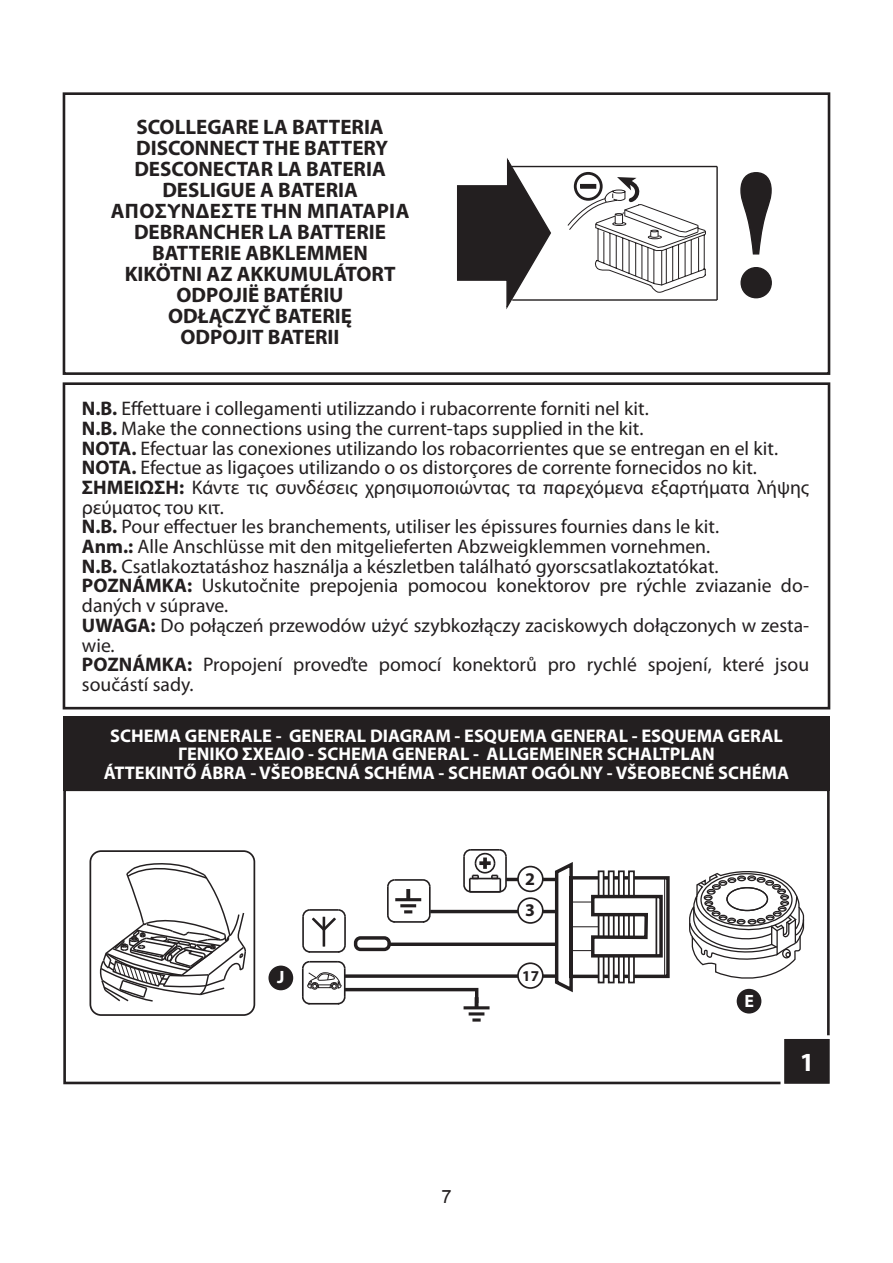
<style>
.page{position:relative;width:893px;height:1263px;background:#fff}
.page>*{position:absolute;margin:0;border:0;box-sizing:border-box;transform-origin:0 0}
.t1{font:700 26.25px "Myriad Pro";color:#fff}
.t2{font:700 21px/21px "Myriad Pro";color:#231f20;text-align:center}
.t3{font:19.65px/19.6px "Myriad Pro";color:#231f20}
.t4{font:700 18.3px/18.3px "Myriad Pro";color:#fff;text-align:center}
.t5{font:18.3px "Arial";color:#231f20}
.t6{font:700 17.85px "Myriad Pro";color:#231f20}
.t7{font:700 17.85px "Myriad Pro";color:#fff}
.t8{font:700 15.15px "Myriad Pro";color:#231f20}
.s1{font-weight:700}
</style>
<div class="page">
<div style="left:63px;top:382px;width:767px;height:327px;border:3px solid #231f20"></div>
<div style="left:63px;top:92px;width:767px;height:283px;border:3px solid #231f20"></div>
<svg style="left:99px;top:863px;width:147px;height:139px"></svg>
<div style="left:89px;top:850px;width:166px;height:166px;border:2px solid #231f20;border-radius:11px"></div>
<svg style="left:552px;top:862px;width:118px;height:131px"></svg>
<hr style="left:655px;top:896px;width:2px;height:59px;background:#231f20">
<svg style="left:480px;top:974px;width:76px;height:4px"></svg>
<hr style="left:381px;top:943px;width:175px;height:3px;background:#231f20">
<hr style="left:430px;top:910px;width:126px;height:3px;background:#231f20">
<hr style="left:506px;top:878px;width:50px;height:3px;background:#231f20">
<svg style="left:404px;top:910px;width:8px;height:3px"></svg>
<hr style="left:400px;top:904px;width:16px;height:3px;background:#231f20">
<hr style="left:395px;top:898px;width:26px;height:3px;background:#231f20">
<svg style="left:406px;top:889px;width:4px;height:9px"></svg>
<svg style="left:472px;top:1018px;width:8px;height:4px"></svg>
<svg style="left:468px;top:1012px;width:16px;height:4px"></svg>
<hr style="left:463px;top:1006px;width:26px;height:3px;background:#231f20">
<svg style="left:689px;top:871px;width:115px;height:108px"></svg>
<div style="left:703px;top:895px;width:9px;height:6px;border:1px solid #231f20;border-radius:50%"></div>
<div style="left:726px;top:887px;width:42px;height:24px;border:1px solid #231f20;border-radius:50%"></div>
<hr style="left:393px;top:921px;width:31px;height:2px;background:#231f20">
<hr style="left:394px;top:879px;width:29px;height:2px;background:#231f20">
<svg style="left:421px;top:879px;width:10px;height:44px"></svg>
<svg style="left:387px;top:879px;width:9px;height:44px"></svg>
<svg style="left:463px;top:849px;width:44px;height:44px"></svg>
<svg style="left:301px;top:960px;width:179px;height:47px"></svg>
<hr style="left:309px;top:951px;width:30px;height:2px;background:#231f20">
<hr style="left:344px;top:917px;width:2px;height:28px;background:#231f20">
<svg style="left:336px;top:943px;width:10px;height:10px"></svg>
<svg style="left:302px;top:945px;width:9px;height:8px"></svg>
<hr style="left:302px;top:917px;width:2px;height:28px;background:#231f20">
<hr style="left:322px;top:917px;width:3px;height:29px;background:#231f20">
<svg style="left:302px;top:909px;width:44px;height:24px"></svg>
<div style="left:355px;top:938px;width:34px;height:11px;background:#fff;border-radius:5px"></div>
<div style="left:354px;top:936px;width:37px;height:15px;border:3px solid #231f20;border-radius:5px"></div>
<div style="left:63px;top:788px;width:766px;height:296px;border:3px solid #231f20"></div>
<hr style="left:512px;top:299px;width:205px;height:2px;background:#231f20">
<hr style="left:716px;top:167px;width:1px;height:133px;background:#231f20">
<hr style="left:511px;top:166px;width:206px;height:1px;background:#231f20">
<svg style="left:457px;top:158px;width:95px;height:151px"></svg>
<div style="left:574px;top:172px;width:28px;height:29px;border:3px solid #231f20;border-radius:50%"></div>
<svg style="left:567px;top:177px;width:139px;height:116px"></svg>
<svg style="left:740px;top:172px;width:32px;height:126px"></svg>
<div style="left:740px;top:267px;width:32px;height:31px;border:1px solid #231f20;border-radius:50%"></div>
<div style="left:63px;top:717px;width:766px;height:74px;background:#231f20"></div>
<div style="left:518px;top:963px;width:25px;height:25px;background:#fff;border-radius:50%"></div>
<div style="left:517px;top:962px;width:26px;height:27px;border:2px solid #231f20;border-radius:50%"></div>
<div style="left:518px;top:898px;width:25px;height:25px;background:#fff;border-radius:50%"></div>
<div style="left:517px;top:897px;width:26px;height:27px;border:2px solid #231f20;border-radius:50%"></div>
<svg style="left:267px;top:964px;width:28px;height:28px"></svg>
<div style="left:265px;top:962px;width:31px;height:32px;border:3px solid #fff;border-radius:50%"></div>
<svg style="left:735px;top:987px;width:28px;height:28px"></svg>
<div style="left:733px;top:985px;width:31px;height:32px;border:3px solid #fff;border-radius:50%"></div>
<div style="left:518px;top:867px;width:25px;height:24px;background:#fff;border-radius:50%"></div>
<div style="left:517px;top:866px;width:26px;height:26px;border:2px solid #231f20;border-radius:50%"></div>
<div style="left:782px;top:1037px;width:49px;height:49px;background:#231f20"></div>
<div style="left:780px;top:1035px;width:53px;height:52px;border:4px solid #fff"></div>
<p class="t2" style="left:111px;top:118px;width:300px">SCOLLEGARE LA BATTERIA<br>DISCONNECT THE BATTERY<br>DESCONECTAR LA BATERIA<br>DESLIGUE A BATERIA<br>ΑΠΟΣΥΝΔΕΣΤΕ ΤΗΝ ΜΠΑΤΑΡΙΑ<br>DEBRANCHER LA BATTERIE<br>BATTERIE ABKLEMMEN<br>KIKÖTNI AZ AKKUMULÁTORT<br>ODPOJIË BATÉRIU<br>ODŁĄCZYČ BATERIĘ<br>ODPOJIT BATERII</p>
<p class="t3" style="left:82px;top:400px;width:728px"><span class="s1">N.B.</span> Effettuare i collegamenti utilizzando i rubacorrente forniti nel kit.<br><span class="s1">N.B.</span> Make the connections using the current-taps supplied in the kit.<br><span class="s1">NOTA.</span> Efectuar las conexiones utilizando los robacorrientes que se entregan en el kit.<br><span class="s1">NOTA.</span> Efectue as ligaçoes utilizando o os distorçores de corrente fornecidos no kit.<br><span class="s1">ΣΗΜΕΙΩΣΗ:</span> Κάντε τις συνδέσεις χρησιμοποιώντας τα παρεχόμενα εξαρτήματα λήψης ρεύματος του κιτ.<br><span class="s1">N.B.</span> Pour effectuer les branchements, utiliser les épissures fournies dans le kit.<br><span class="s1">Anm.:</span> Alle Anschlüsse mit den mitgelieferten Abzweigklemmen vornehmen.<br><span class="s1">N.B.</span> Csatlakoztatáshoz használja a készletben található gyorscsatlakoztatókat.<br><span class="s1">POZNÁMKA:</span> Uskutočnite prepojenia pomocou konektorov pre rýchle zviazanie do&shy;daných v súprave.<br><span class="s1">UWAGA:</span> Do połączeń przewodów użyć szybkozłączy zaciskowych dołączonych w zesta&shy;wie.<br><span class="s1">POZNÁMKA:</span> Propojení proveďte pomocí konektorů pro rychlé spojení, které jsou součástí sady.</p>
<p class="t4" style="left:104px;top:728px;width:686px">SCHEMA GENERALE - GENERAL DIAGRAM - ESQUEMA GENERAL - ESQUEMA GERAL<br>ΓΕΝΙΚΟ ΣΧΕΔΙΟ - SCHEMA GENERAL - ALLGEMEINER SCHALTPLAN<br>ÁTTEKINTŐ ÁBRA - VŠEOBECNÁ SCHÉMA - SCHEMAT OGÓLNY - VŠEOBECNÉ SCHÉMA</p>
<p class="t6" style="left:525px;top:871px;width:11px">2</p>
<p class="t7" style="left:277px;top:970px;width:9px">J</p>
<p class="t6" style="left:525px;top:903px;width:11px">3</p>
<p class="t8" style="left:522px;top:969px;width:18px">17</p>
<p class="t5" style="left:441px;top:1186px;width:12px">7</p>
<p class="t7" style="left:744px;top:993px;width:11px">E</p>
<h1 class="t1" style="left:799px;top:1052px;width:16px">1</h1>
</div>
